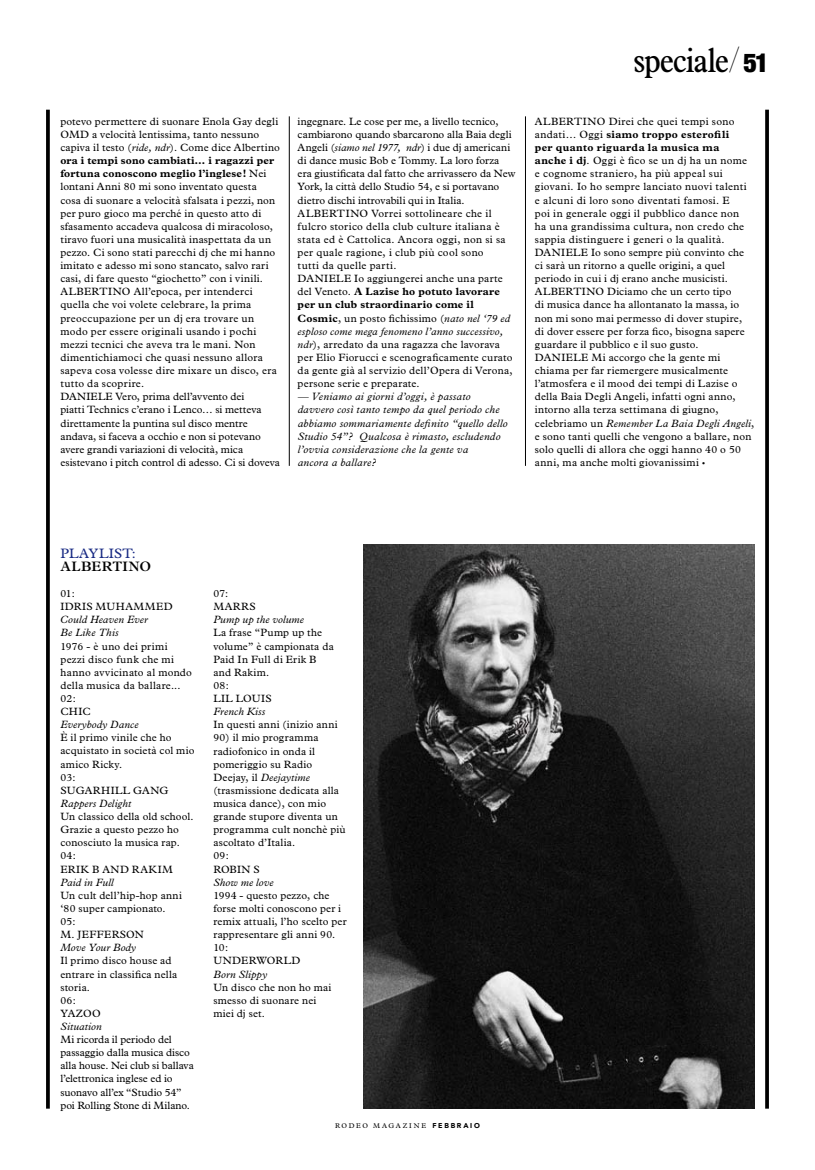
<style>
.page{position:relative;width:815px;height:1170px;background:#fff}
.page>*{position:absolute;margin:0;border:0;box-sizing:border-box;transform-origin:0 0}
.t1{font:300 condensed 35px "Plantin Headline";letter-spacing:-.035em;color:#000}
.t2{font:900 condensed 26.25px "Helvetica Neue";color:#000}
.t3{font:13.75px "Plantin";letter-spacing:.04em;color:#172983}
.t4{font:600 13.75px "Plantin";letter-spacing:.02em;color:#000}
.t5{font:italic 10.75px/13.1px "Plantin";letter-spacing:.025em;color:#000}
.t6{font:10.62px/13.1px "Plantin";letter-spacing:.02em;color:#000}
.t7{font:10.62px/13.1px "Plantin";letter-spacing:-.005em;color:#000}
.t8{font:italic 10.62px/13.1px "Plantin";letter-spacing:.015em;color:#000}
.t9{font:10.62px/13.1px "Plantin";letter-spacing:.05em;color:#000}
.t10{font:6.88px "Plantin";letter-spacing:.25em;color:#000}
.s1{font-style:italic}
.s2{font-weight:700}
.s3{font-family:"Helvetica Neue";font-weight:900}
.s4{font-family:"Myriad Pro"}
.s5{font-family:"Avenir";font-weight:900;font-size:7px}
</style>
<div class="page">
<img style="left:364px;top:544px;width:390px;height:564px">
<svg style="left:46px;top:110px;width:4px;height:998px;background:#0f0f0f"></svg>
<svg style="left:765px;top:110px;width:4px;height:998px;background:#0f0f0f"></svg>
<hr style="left:289px;top:116px;width:1px;height:350px;background:#000">
<hr style="left:525px;top:116px;width:1px;height:350px;background:#000">
<p class="t6" style="left:60px;top:114px;width:221px">potevo permettere di suonare Enola Gay degli OMD a velocità lentissima, tanto nessuno capiva il testo (<span class="s1">ride, ndr</span>). Come dice Albertino <span class="s2">ora i tempi sono cambiati… i ragazzi per fortuna conoscono meglio l’inglese!</span> Nei lontani Anni 80 mi sono inventato questa<br>cosa di suonare a velocità sfalsata i pezzi, non per puro gioco ma perché in questo atto di sfasamento accadeva qualcosa di miracoloso, tiravo fuori una musicalità inaspettata da un pezzo. Ci sono stati parecchi dj che mi hanno imitato e adesso mi sono stancato, salvo rari casi, di fare questo “giochetto” con i vinili.<br>Alb</p>
<p class="t6" style="left:60px;top:285px;width:221px;text-indent:24px">ertino All’epoca, per intenderci quella che voi volete celebrare, la prima preoccupazione per un dj era trovare un modo per essere originali usando i pochi mezzi tecnici che aveva tra le mani. Non dimentichiamoci che quasi nessuno allora sapeva cosa volesse dire mixare un disco, era tutto da scoprire.<br>Daniele Vero, prima dell’avvento dei<br>piatti Technics c’erano i Lenco… si metteva direttamente la puntina sul disco mentre andava, si faceva a occhio e non si potevano avere grandi variazioni di velocità, mica esistevano i pitch control di adesso. Ci si doveva</p>
<p class="t6" style="left:298px;top:115px;width:219px">ingegnare. Le cose per me, a livello tecnico, cambiarono quando sbarcarono alla Baia degli Angeli (<span class="s1">siamo nel 1977, ndr</span>) i due dj americani di dance music Bob e Tommy. La loro forza era giustificata dal fatto che arrivassero da New York, la città dello Studio 54, e si portavano dietro dischi introvabili qui in Italia.<br>Alb</p>
<p class="t6" style="left:298px;top:206px;width:216px;text-indent:24px">ertino Vorrei sottolineare che il fulcro storico della club culture italiana è stata ed è Cattolica. Ancora oggi, non si sa per quale ragione, i club più cool sono<br>tutti da quelle parti.<br>Daniele Io aggiungerei anche una parte del Veneto. <span class="s2">A Lazise ho potuto lavorare per un club straordinario come il Cosmic</span>, un posto fichissimo (<span class="s1">nato nel ‘79 ed esploso come mega fenomeno l’anno successivo, ndr</span>), arredato da una ragazza che lavorava per Elio Fiorucci e scenograficamente curato da gente già al servizio dell’Opera di Verona, persone serie e preparate.</p>
<p class="t5" style="left:298px;top:390px;width:212px">— Veniamo ai giorni d’oggi, è passato davvero così tanto tempo da quel periodo che abbiamo sommariamente definito “quello dello Studio 54”? Qualcosa è rimasto, escludendo l’ovvia considerazione che la gente va<br>ancora a ballare?</p>
<h1 class="t1" style="left:633px;top:42px;width:108px">speciale<span class="s3">/</span></h1>
<h2 class="t2" style="left:743px;top:47px;width:27px">51</h2>
<p class="t6" style="left:535px;top:114px;width:214px;text-indent:24px">ertino Direi che quei tempi sono andati… Oggi <span class="s2">siamo troppo esterofili per quanto riguarda la musica ma anche i dj</span>. Oggi è fico se un dj ha un nome e cognome straniero, ha più appeal sui giovani. Io ho sempre lanciato nuovi talenti e alcuni di loro sono diventati famosi. E<br>poi in generale oggi il pubblico dance non ha una grandissima cultura, non credo che sappia distinguere i generi o la qualità.<br>Daniele Io sono sempre più convinto che ci sarà un ritorno a quelle origini, a quel periodo in cui i dj erano anche musicisti.<br>ALBERTINO</p>
<p class="t6" style="left:535px;top:114px;width:9px">Alb</p>
<p class="t6" style="left:535px;top:285px;width:221px;text-indent:72px">Diciamo che un certo tipo<br>di musica dance ha allontanato la massa, io non mi sono mai permesso di dover stupire,<br>di dover essere per forza fico, bisogna sapere guardare il pubblico e il suo gusto.<br>Daniele Mi accorgo che la gente mi chiama per far riemergere musicalmente l’atmosfera e il mood dei tempi di Lazise o della Baia Degli Angeli, infatti ogni anno, intorno alla terza settimana di giugno, celebriamo un <span class="s1">Remember La Baia Degli Angeli</span>, e sono tanti quelli che vengono a ballare, non solo quelli di allora che oggi hanno 40 o 50 anni, ma anche molti giovanissimi <span class="s4">•</span></p>
<p class="t3" style="left:60px;top:545px;width:77px">PLAYLIST:</p>
<p class="t4" style="left:60px;top:558px;width:92px">ALBERTINO</p>
<p class="t9" style="left:60px;top:586px;width:105px">01:<br>IDRIS MUHAMMED</p>
<p class="t8" style="left:60px;top:613px;width:89px">Could Heaven Ever<br>Be Like This</p>
<p class="t6" style="left:60px;top:639px;width:133px">1976 - è uno dei primi pezzi disco funk che mi hanno avvicinato al mondo della musica da ballare...<br>02:<br>CHIC</p>
<p class="t8" style="left:60px;top:718px;width:80px">Everybody Dance</p>
<p class="t6" style="left:60px;top:731px;width:136px">È il primo vinile che ho acquistato in società col mio amico Ricky.<br>03:<br>SUGARHILL GANG</p>
<p class="t8" style="left:60px;top:796px;width:72px">Rappers Delight</p>
<p class="t6" style="left:60px;top:809px;width:135px">Un classico della old school.<br>Grazie a questo pezzo ho conosciuto la musica rap.<br>04:<br>ERIK B AND</p>
<p class="t6" style="left:132px;top:862px;width:42px">RAKIM</p>
<p class="t8" style="left:60px;top:875px;width:55px">Paid in Full</p>
<p class="t6" style="left:60px;top:888px;width:123px">Un cult dell’hip-hop anni ‘80 super campionato.<br>05:<br>M. JEFFERSON</p>
<p class="t8" style="left:60px;top:940px;width:77px">Move Your Body</p>
<p class="t6" style="left:60px;top:954px;width:118px">Il primo disco house ad entrare in classifica nella storia.<br>06:<br>YAZOO</p>
<p class="t8" style="left:60px;top:1019px;width:43px">Situation</p>
<p class="t7" style="left:60px;top:1032px;width:135px">Mi ricorda il periodo del passaggio dalla musica disco alla house. Nei club si ballava l’elettronica inglese ed io suonavo all’ex “Studio 54” poi Rolling Stone di Milano.</p>
<p class="t6" style="left:213px;top:586px;width:43px">07:<br>MARRS</p>
<p class="t8" style="left:213px;top:613px;width:92px">Pump up the volume</p>
<p class="t6" style="left:213px;top:626px;width:122px">La frase “Pump up the volume” è campionata da<br>Paid In Full di Erik B and Rakim.<br>08:<br>LIL LOUIS</p>
<p class="t8" style="left:213px;top:704px;width:53px">French Kiss</p>
<p class="t6" style="left:213px;top:718px;width:126px">In questi anni (inizio anni</p>
<p class="t6" style="left:213px;top:731px;width:134px">90) il mio programma radiofonico in onda il pomeriggio su Radio<br>Deejay, il <span class="s1">Deejaytime </span>(trasmissione dedicata alla musica dance), con mio grande stupore diventa un programma cult nonchè più ascoltato d’Italia.<br>09:<br>ROBIN S</p>
<p class="t8" style="left:213px;top:875px;width:62px">Show me love</p>
<p class="t6" style="left:213px;top:888px;width:135px">1994 - questo pezzo, che forse molti conoscono per i remix attuali, l’ho scelto per rappresentare gli anni 90.<br>10:<br>UNDE</p>
<p class="t6" style="left:249px;top:954px;width:52px">RWORLD</p>
<p class="t8" style="left:213px;top:967px;width:55px">Born Slippy</p>
<p class="t6" style="left:213px;top:980px;width:120px">Un disco che non ho mai smesso di suonare nei miei dj set.</p>
<p class="t10" style="left:335px;top:1121px;width:146px">Rodeo Magazine <span class="s5">FEBBRAIO</span></p>
</div>
